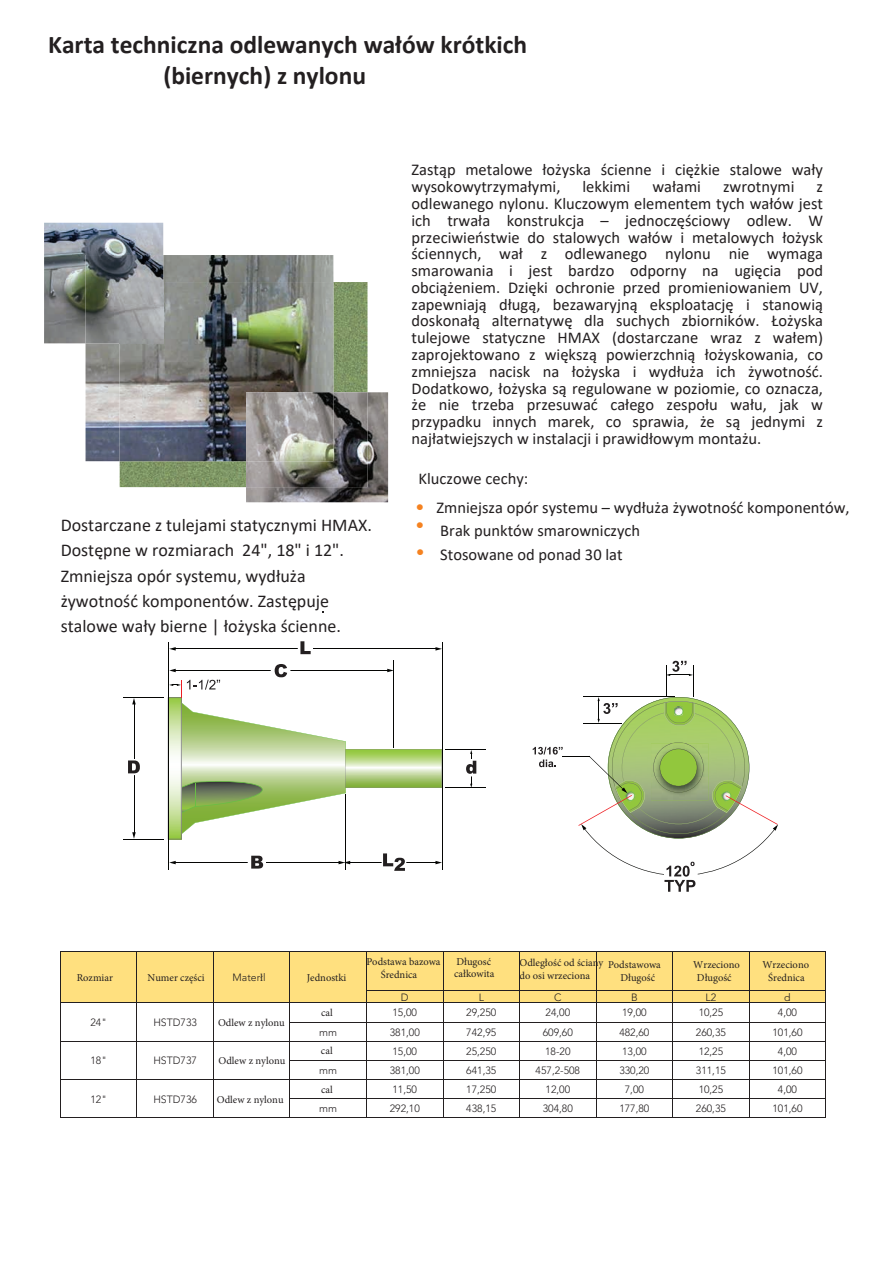
<style>
.page{position:relative;width:893px;height:1263px;background:#fff}
.page>*{position:absolute;margin:0;border:0;box-sizing:border-box;transform-origin:0 0}
.t1{font:700 25.5px/30.6px "Calibri";color:#231f20}
.t2{font:18px/25.3px "Calibri";color:#231f20}
.t3{font:16.5px/16.8px "Calibri";color:#231f20}
.t4{font:300 10.5px "Avenir LT Pro";color:#231f20}
.t5{font:10.5px/12.6px "Minion Pro";color:#231f20}
.s1{font-family:"Avenir Next LT Pro";font-weight:700;color:#f58220}
.s2{font-family:"Minion Pro";font-weight:400}
</style>
<div class="page">
<img style="left:120px;top:282px;width:247px;height:205px">
<img style="left:86px;top:255px;width:247px;height:206px">
<img style="left:120px;top:282px;width:213px;height:179px">
<img style="left:44px;top:223px;width:119px;height:120px">
<img style="left:86px;top:255px;width:77px;height:88px">
<img style="left:120px;top:282px;width:43px;height:61px">
<img style="left:246px;top:392px;width:142px;height:110px">
<img style="left:246px;top:392px;width:121px;height:95px">
<img style="left:246px;top:392px;width:87px;height:69px">
<hr style="left:168px;top:643px;width:1px;height:227px;background:#040503">
<hr style="left:442px;top:643px;width:1px;height:227px;background:#040503">
<hr style="left:345px;top:794px;width:1px;height:76px;background:#040503">
<hr style="left:123px;top:697px;width:41px;height:1px;background:#040503">
<hr style="left:123px;top:839px;width:41px;height:1px;background:#040503">
<hr style="left:445px;top:749px;width:41px;height:1px;background:#040503">
<hr style="left:445px;top:787px;width:41px;height:1px;background:#040503">
<hr style="left:584px;top:696px;width:91px;height:1px;background:#040503">
<hr style="left:666px;top:665px;width:1px;height:32px;background:#040503">
<hr style="left:693px;top:665px;width:1px;height:32px;background:#040503">
<hr style="left:471px;top:753px;width:1px;height:31px;background:#040503">
<hr style="left:175px;top:862px;width:165px;height:1px;background:#040503">
<svg style="left:169px;top:861px;width:7px;height:3px"></svg>
<hr style="left:349px;top:862px;width:88px;height:1px;background:#040503">
<svg style="left:339px;top:861px;width:11px;height:3px"></svg>
<svg style="left:435px;top:861px;width:7px;height:3px"></svg>
<hr style="left:134px;top:703px;width:1px;height:130px;background:#040503">
<svg style="left:132px;top:832px;width:4px;height:7px"></svg>
<svg style="left:132px;top:698px;width:4px;height:6px"></svg>
<svg style="left:128px;top:759px;width:12px;height:16px"></svg>
<svg style="left:248px;top:855px;width:18px;height:14px"></svg>
<svg style="left:466px;top:750px;width:11px;height:26px"></svg>
<svg style="left:382px;top:853px;width:24px;height:18px"></svg>
<svg style="left:168px;top:641px;width:274px;height:198px"></svg>
<svg style="left:667px;top:661px;width:26px;height:15px"></svg>
<svg style="left:533px;top:697px;width:245px;height:195px"></svg>
<hr style="left:60px;top:951px;width:77px;height:1px;background:#231f20">
<hr style="left:137px;top:951px;width:76px;height:1px;background:#231f20">
<hr style="left:213px;top:951px;width:77px;height:1px;background:#231f20">
<hr style="left:290px;top:951px;width:76px;height:1px;background:#231f20">
<hr style="left:366px;top:951px;width:77px;height:1px;background:#231f20">
<hr style="left:443px;top:951px;width:77px;height:1px;background:#231f20">
<hr style="left:520px;top:951px;width:76px;height:1px;background:#231f20">
<hr style="left:596px;top:951px;width:77px;height:1px;background:#231f20">
<hr style="left:673px;top:951px;width:76px;height:1px;background:#231f20">
<hr style="left:749px;top:951px;width:77px;height:1px;background:#231f20">
<svg style="left:60px;top:952px;width:766px;height:165px"></svg>
<hr style="left:60px;top:1117px;width:77px;height:1px;background:#231f20">
<hr style="left:137px;top:1117px;width:76px;height:1px;background:#231f20">
<hr style="left:213px;top:1117px;width:77px;height:1px;background:#231f20">
<hr style="left:290px;top:1117px;width:76px;height:1px;background:#231f20">
<hr style="left:366px;top:1117px;width:77px;height:1px;background:#231f20">
<hr style="left:443px;top:1117px;width:77px;height:1px;background:#231f20">
<hr style="left:520px;top:1117px;width:76px;height:1px;background:#231f20">
<hr style="left:596px;top:1117px;width:77px;height:1px;background:#231f20">
<hr style="left:673px;top:1117px;width:76px;height:1px;background:#231f20">
<hr style="left:749px;top:1117px;width:77px;height:1px;background:#231f20">
<h1 class="t1" style="left:163px;top:29px;width:365px;text-indent:-115px">Karta techniczna odlewanych wałów krótkich (biernych) z nylonu</h1>
<p class="t2" style="left:61px;top:512px;width:313px">Dostarczane z tulejami statycznymi HMAX.<br>Dostępne w rozmiarach 24", 18" i 12".<br>Zmniejsza opór systemu, wydłuża żywotność komponentów. Zastępuje stalowe wały bierne | łożyska ścienne.</p>
<p class="t3" style="left:411px;top:161px;width:413px">Zastąp metalowe łożyska ścienne i ciężkie stalowe wały wysokowytrzymałymi,</p>
<p class="t3" style="left:582px;top:178px;width:49px">lekkimi</p>
<p class="t3" style="left:652px;top:178px;width:50px">wałami</p>
<p class="t3" style="left:723px;top:178px;width:73px">zwrotnymi</p>
<p class="t3" style="left:411px;top:178px;width:413px;text-align:justify;text-indent:405px">z odlewanego nylonu. Kluczowym elementem tych wałów jest ich trwała konstrukcja – jednoczęściowy odlew. W przeciwieństwie do stalowych wałów i metalowych łożysk ściennych, wał z odlewanego nylonu nie wymaga smarowania i jest bardzo odporny na ugięcia pod obciążeniem. Dzięki ochronie przed promieniowaniem UV, zapewniają długą, bezawaryjną eksploatację i stanowią doskonałą alternatywę dla suchych zbiorników. Łożyska tulejowe statyczne HMAX (dostarczane wraz z wałem) zaprojektowano z większą powierzchnią łożyskowania, co zmniejsza nacisk na łożyska i wydłuża ich żywotność.<br>Dodatkowo, łożyska są regulowane w poziomie, co oznacza, że nie trzeba przesuwać całego zespołu wału, jak w przypadku innych marek, co sprawia, że są jednymi z najłatwiejszych w instalacji i prawidłowym montażu.</p>
<p class="t3" style="left:419px;top:469px;width:111px">Kluczowe cechy:</p>
<p class="t3" style="left:416px;top:499px;width:435px"><span class="s1">•</span> Zmniejsza opór systemu – wydłuża żywotność komponentów,</p>
<p class="t3" style="left:416px;top:522px;width:226px"><sup>•</sup> Brak punktów smarowniczych</p>
<p class="t3" style="left:416px;top:546px;width:208px"><span class="s1">•</span> Stosowane od ponad 30 lat</p>
<p class="t5" style="left:77px;top:972px;width:38px">Rozmiar</p>
<p class="t5" style="left:148px;top:971px;width:59px">Numer części</p>
<p class="t4" style="left:233px;top:971px;width:35px">Mater<span class="s2">ł</span>l</p>
<p class="t5" style="left:307px;top:972px;width:41px">Jednostki</p>
<p class="t5" style="left:381px;top:956px;width:61px;text-indent:-14px">Podstawa bazowa<br>Średnica</p>
<p class="t5" style="left:454px;top:955px;width:42px">Długosć całkowita</p>
<p class="t5" style="left:519px;top:957px;width:85px">Odległość od ściany do osi wrzeciona</p>
<p class="t5" style="left:620px;top:958px;width:42px;text-indent:-12px">Podstawowa<br>Długość</p>
<p class="t5" style="left:693px;top:959px;width:48px;text-align:center">Wrzeciono<br>Długość</p>
<p class="t5" style="left:762px;top:959px;width:48px;text-align:center">Wrzeciono<br>Średnica</p>
<p class="t4" style="left:401px;top:991px;width:9px">D</p>
<p class="t4" style="left:479px;top:991px;width:7px">L</p>
<p class="t4" style="left:554px;top:991px;width:9px">C</p>
<p class="t4" style="left:631px;top:991px;width:8px">B</p>
<p class="t4" style="left:706px;top:991px;width:12px">L2</p>
<p class="t4" style="left:784px;top:991px;width:8px">d</p>
<p class="t4" style="left:90px;top:1016px;width:18px">24"</p>
<p class="t4" style="left:153px;top:1016px;width:45px">HSTD733</p>
<p class="t5" style="left:218px;top:1016px;width:68px">Odlew z nylonu</p>
<p class="t4" style="left:90px;top:1054px;width:18px">18"</p>
<p class="t4" style="left:153px;top:1054px;width:45px">HSTD737</p>
<p class="t5" style="left:219px;top:1054px;width:68px">Odlew z nylonu</p>
<p class="t4" style="left:90px;top:1093px;width:18px">12"</p>
<p class="t4" style="left:153px;top:1093px;width:45px">HSTD736</p>
<p class="t5" style="left:217px;top:1093px;width:68px">Odlew z nylonu</p>
<p class="t5" style="left:321px;top:1006px;width:13px">cal</p>
<p class="t4" style="left:392px;top:1006px;width:26px">15,00</p>
<p class="t4" style="left:466px;top:1006px;width:32px">29,250</p>
<p class="t4" style="left:546px;top:1006px;width:26px">24,00</p>
<p class="t4" style="left:622px;top:1006px;width:26px">19,00</p>
<p class="t4" style="left:699px;top:1006px;width:26px">10,25</p>
<p class="t4" style="left:778px;top:1006px;width:21px">4,00</p>
<p class="t4" style="left:319px;top:1026px;width:19px">mm</p>
<p class="t4" style="left:390px;top:1026px;width:32px">381,00</p>
<p class="t4" style="left:466px;top:1026px;width:32px">742,95</p>
<p class="t4" style="left:543px;top:1026px;width:32px">609,60</p>
<p class="t4" style="left:619px;top:1026px;width:32px">482,60</p>
<p class="t4" style="left:696px;top:1026px;width:32px">260,35</p>
<p class="t4" style="left:772px;top:1026px;width:32px">101,60</p>
<p class="t5" style="left:321px;top:1045px;width:13px">cal</p>
<p class="t4" style="left:392px;top:1045px;width:26px">15,00</p>
<p class="t4" style="left:466px;top:1045px;width:32px">25,250</p>
<p class="t4" style="left:545px;top:1045px;width:27px">18-20</p>
<p class="t4" style="left:622px;top:1045px;width:26px">13,00</p>
<p class="t4" style="left:699px;top:1045px;width:26px">12,25</p>
<p class="t4" style="left:778px;top:1045px;width:21px">4,00</p>
<p class="t4" style="left:319px;top:1064px;width:19px">mm</p>
<p class="t4" style="left:390px;top:1064px;width:32px">381,00</p>
<p class="t4" style="left:466px;top:1064px;width:32px">641,35</p>
<p class="t4" style="left:536px;top:1064px;width:46px">457,2-508</p>
<p class="t4" style="left:619px;top:1064px;width:32px">330,20</p>
<p class="t4" style="left:696px;top:1064px;width:32px">311,15</p>
<p class="t4" style="left:772px;top:1064px;width:32px">101,60</p>
<p class="t5" style="left:321px;top:1083px;width:13px">cal</p>
<p class="t4" style="left:392px;top:1083px;width:26px">11,50</p>
<p class="t4" style="left:466px;top:1083px;width:32px">17,250</p>
<p class="t4" style="left:546px;top:1083px;width:26px">12,00</p>
<p class="t4" style="left:625px;top:1083px;width:21px">7,00</p>
<p class="t4" style="left:699px;top:1083px;width:26px">10,25</p>
<p class="t4" style="left:778px;top:1083px;width:21px">4,00</p>
<p class="t4" style="left:319px;top:1102px;width:19px">mm</p>
<p class="t4" style="left:390px;top:1102px;width:32px">292,10</p>
<p class="t4" style="left:466px;top:1102px;width:32px">438,15</p>
<p class="t4" style="left:543px;top:1102px;width:32px">304,80</p>
<p class="t4" style="left:619px;top:1102px;width:32px">177,80</p>
<p class="t4" style="left:696px;top:1102px;width:32px">260,35</p>
<p class="t4" style="left:772px;top:1102px;width:32px">101,60</p>
</div>
